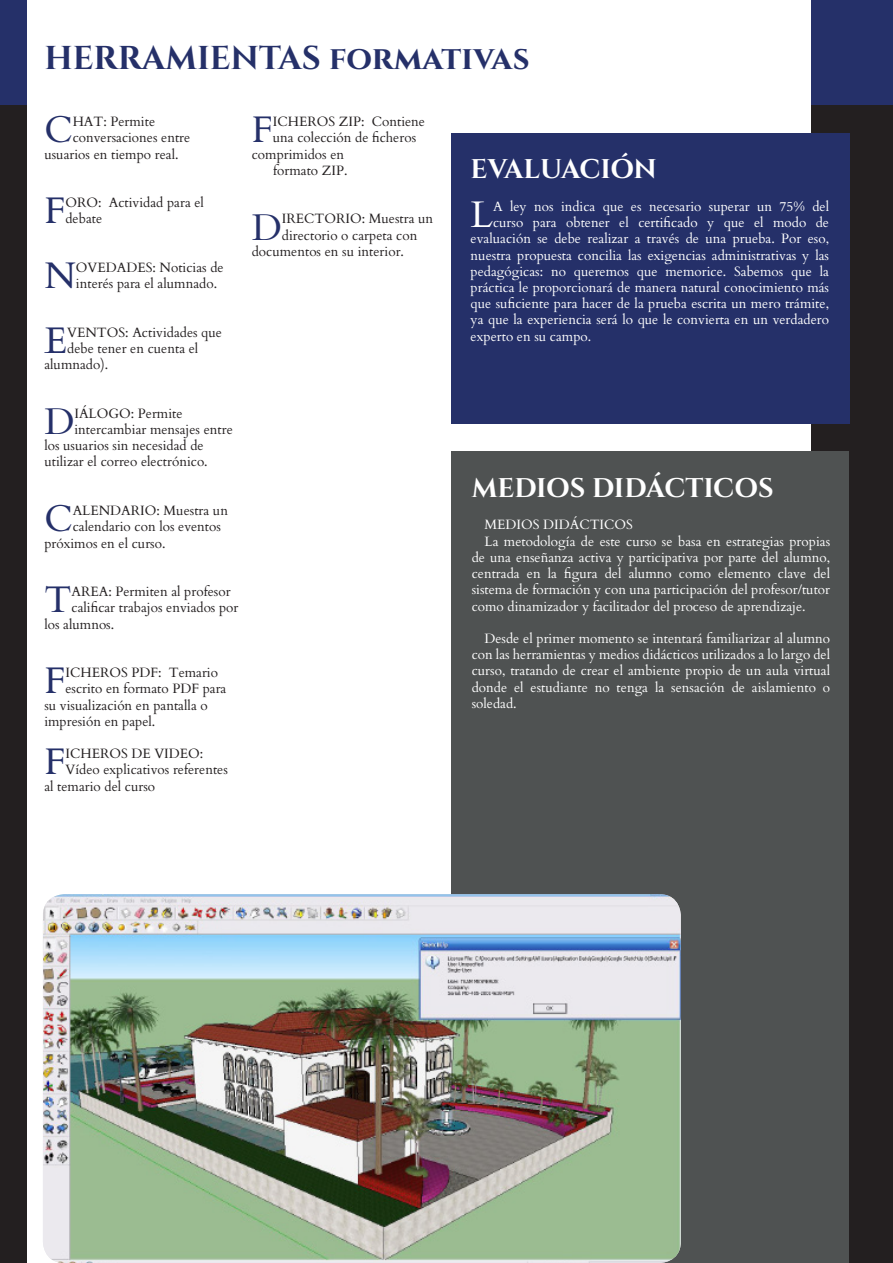
<style>
.page{position:relative;width:893px;height:1263px;background:#231f20}
.page>*{position:absolute;margin:0;border:0;box-sizing:border-box;transform-origin:0 0}
.para-dropcap{font:37.05px "Cardo";color:#253069}
.para-dropcap-white{font:37.05px "Cardo";color:#fff}
.head2{font:700 33px "Cinzel";color:#253069}
.head1-white{font:700 27px "Cinzel";letter-spacing:-.005em;color:#fff}
.para-dropcap-2{font:13.5px/16.2px "Cardo";color:#231f20}
.para-white{font:13.5px/16.2px "Cardo";color:#fff;text-align:justify}
.para-dropcap-white-2{font:13.5px "Cardo";color:#fff}
.para{font:13.5px "Cardo";color:#231f20}
</style>
<div class="page">
<div style="left:0;top:0;width:893px;height:105px;background:#253069"></div>
<div style="left:27px;top:0;width:783px;height:1263px;background:#fff"></div>
<div style="left:451px;top:133px;width:399px;height:290px;background:#253069"></div>
<div style="left:451px;top:452px;width:398px;height:811px;background:#4f5252"></div>
<img style="left:43px;top:894px;width:638px;height:369px">
<p class="head2" style="left:44px;top:38px;width:487px">HERRAMIENTAS formativas</p>
<p class="para-dropcap" style="left:44px;top:100px;width:30px">C</p>
<p class="para-dropcap-2" style="left:73px;top:113px;width:84px">HAT: Permite</p>
<p class="para-dropcap-2" style="left:73px;top:129px;width:119px">conversaciones entre</p>
<p class="para-dropcap-2" style="left:44px;top:145px;width:136px">usuarios en tiempo real.</p>
<p class="para-dropcap" style="left:44px;top:181px;width:23px">F</p>
<p class="para-dropcap-2" style="left:65px;top:194px;width:140px">ORO: Actividad para el debate</p>
<p class="para-dropcap" style="left:44px;top:246px;width:33px">N</p>
<p class="para-dropcap-2" style="left:76px;top:259px;width:149px">OVEDADES: Noticias de interés para el alumnado.</p>
<p class="para-dropcap" style="left:44px;top:311px;width:24px">E</p>
<p class="para-dropcap-2" style="left:67px;top:323px;width:156px">VENTOS: Actividades que</p>
<p class="para-dropcap-2" style="left:67px;top:340px;width:133px">debe tener en cuenta el</p>
<p class="para-dropcap-2" style="left:44px;top:356px;width:65px">alumnado).</p>
<p class="para-dropcap" style="left:44px;top:392px;width:32px">D</p>
<p class="para-dropcap-2" style="left:74px;top:404px;width:110px">IÁLOGO: Permite</p>
<p class="para-dropcap-2" style="left:74px;top:421px;width:160px">intercambiar mensajes entre</p>
<p class="para-dropcap-2" style="left:44px;top:437px;width:161px">los usuarios sin necesidad de</p>
<p class="para-dropcap-2" style="left:44px;top:453px;width:165px">utilizar el correo electrónico.</p>
<p class="para-dropcap" style="left:44px;top:489px;width:30px">C</p>
<p class="para-dropcap-2" style="left:73px;top:502px;width:157px">ALENDARIO: Muestra un</p>
<p class="para-dropcap-2" style="left:73px;top:518px;width:150px">calendario con los eventos</p>
<p class="para-dropcap-2" style="left:44px;top:534px;width:123px">próximos en el curso.</p>
<p class="para-dropcap" style="left:44px;top:570px;width:29px">T</p>
<p class="para-dropcap-2" style="left:72px;top:583px;width:161px">AREA: Permiten al profesor</p>
<p class="para-dropcap-2" style="left:72px;top:599px;width:169px">calificar trabajos enviados por</p>
<p class="para-dropcap-2" style="left:44px;top:615px;width:71px">los alumnos.</p>
<p class="para-dropcap" style="left:44px;top:651px;width:23px">F</p>
<p class="para-dropcap-2" style="left:65px;top:664px;width:154px">ICHEROS PDF: Temario</p>
<p class="para-dropcap-2" style="left:65px;top:680px;width:163px">escrito en formato PDF para</p>
<p class="para-dropcap-2" style="left:44px;top:696px;width:165px">su visualización en pantalla o</p>
<p class="para-dropcap-2" style="left:44px;top:712px;width:112px">impresión en papel.</p>
<p class="para-dropcap" style="left:44px;top:732px;width:23px">F</p>
<p class="para-dropcap-2" style="left:65px;top:745px;width:139px">ICHEROS DE VIDEO:</p>
<p class="para-dropcap-2" style="left:65px;top:761px;width:164px">Vídeo explicativos referentes</p>
<p class="para-dropcap-2" style="left:44px;top:777px;width:112px">al temario del curso</p>
<p class="para-dropcap" style="left:252px;top:100px;width:23px">F</p>
<p class="para-dropcap-2" style="left:273px;top:113px;width:154px">ICHEROS ZIP: Contiene</p>
<p class="para-dropcap-2" style="left:273px;top:129px;width:145px">una colección de ficheros</p>
<p class="para-dropcap-2" style="left:252px;top:145px;width:94px">comprimidos en</p>
<p class="para" style="left:273px;top:159px;width:76px">formato ZIP.</p>
<p class="para-dropcap" style="left:252px;top:197px;width:32px">D</p>
<p class="para-dropcap-2" style="left:282px;top:210px;width:153px">IRECTORIO: Muestra un</p>
<p class="para-dropcap-2" style="left:282px;top:226px;width:137px">directorio o carpeta con</p>
<p class="para-dropcap-2" style="left:252px;top:242px;width:154px">documentos en su interior.</p>
<p class="head1-white" style="left:471px;top:153px;width:188px">EVALUACIÓN</p>
<p class="para-dropcap-white" style="left:471px;top:185px;width:24px">L</p>
<p class="para-dropcap-white-2" style="left:493px;top:196px;width:338px">A ley nos indica que es necesario superar un 75% del</p>
<p class="para-dropcap-white-2" style="left:493px;top:212px;width:338px">curso para obtener el certificado y que el modo de</p>
<p class="para-dropcap-white-2" style="left:471px;top:228px;width:360px">evaluación se debe realizar a través de una prueba. Por eso,</p>
<p class="para-dropcap-white-2" style="left:471px;top:244px;width:360px">nuestra propuesta concilia las exigencias administrativas y las</p>
<p class="para-dropcap-white-2" style="left:471px;top:260px;width:360px">pedagógicas: no queremos que memorice. Sabemos que la</p>
<p class="para-dropcap-white-2" style="left:471px;top:277px;width:360px">práctica le proporcionará de manera natural conocimiento más</p>
<p class="para-dropcap-white-2" style="left:471px;top:293px;width:360px">que suficiente para hacer de la prueba escrita un mero trámite,</p>
<p class="para-dropcap-white-2" style="left:471px;top:309px;width:360px">ya que la experiencia será lo que le convierta en un verdadero</p>
<p class="para-dropcap-white-2" style="left:471px;top:325px;width:122px">experto en su campo.</p>
<p class="head1-white" style="left:472px;top:471px;width:303px">MEDIOS DIDÁCTICOS</p>
<p class="para-white" style="left:484px;top:516px;width:150px">MEDIOS DIDÁCTICOS</p>
<p class="para-white" style="left:472px;top:532px;width:360px;text-indent:13px">La metodología de este curso se basa en estrategias propias de una enseñanza activa y participativa por parte del alumno, centrada en la figura del alumno como elemento clave del sistema de formación y con una participación del profesor/tutor como dinamizador y facilitador del proceso de aprendizaje.</p>
<p class="para-white" style="left:472px;top:629px;width:360px;text-indent:13px">Desde el primer momento se intentará familiarizar al alumno con las herramientas y medios didácticos utilizados a lo largo del curso, tratando de crear el ambiente propio de un aula virtual donde el estudiante no tenga la sensación de aislamiento o soledad.</p>
</div>
